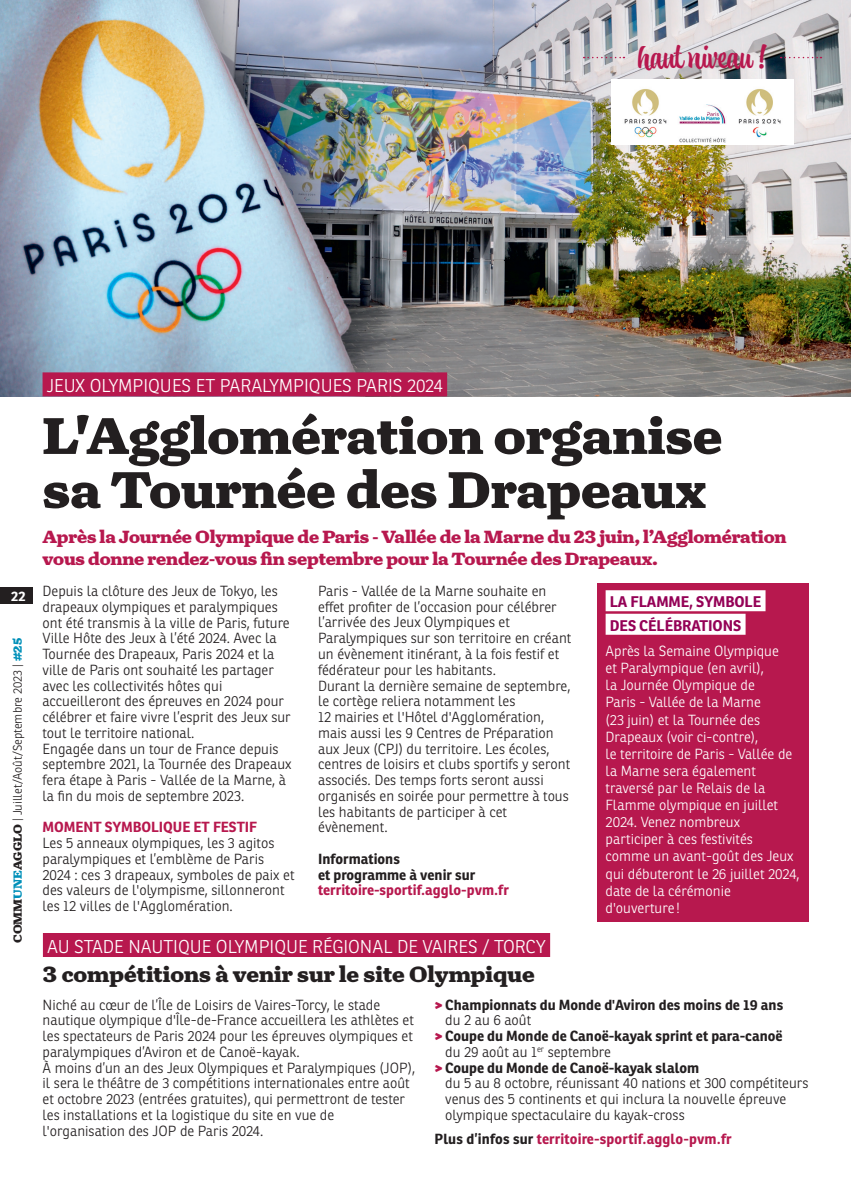
<style>
.page{position:relative;width:851px;height:1191px;background:#fff}
.page>*{position:absolute;margin:0;border:0;box-sizing:border-box;transform-origin:0 0}
.t1{font:900 52.5px/54px "Turnip";color:#231f20}
.t2{font:30.75px "Atocha";color:#b7184e}
.t3{font:900 22.5px "Turnip";color:#231f20}
.t4{font:900 18px/21.6px "Turnip";letter-spacing:-.01em;color:#b7184e}
.t5{font:300 18px "Ronnia";color:#fff}
.t6{font:700 15px/23.5px "Ronnia";letter-spacing:-.005em;color:#940156}
.t7{font:300 14.25px/15.8px "Ronnia";color:#231f20}
.t8{font:300 14.25px/17.1px "Ronnia";color:#fff}
.t9{font:700 14.25px/15.8px "Ronnia";color:#231f20}
.t10{font:700 14.25px "Ronnia";color:#b7184e}
.t11{font:700 13.5px "Ronnia";color:#fff}
.t12{font:300 12px "Ronnia";color:#231f20}
.s1{font-family:"Turnip";font-weight:900}
.s2{font-family:"Turnip";font-weight:900;color:#0090b9}
.s3{font-weight:800;color:#b7184e}
.s4{color:#231f20}
</style>
<div class="page">
<img style="left:0;top:0;width:850px;height:397px">
<div style="left:43px;top:372px;width:404px;height:24px;background:#b7184e"></div>
<svg style="left:583px;top:57px;width:41px;height:1px"></svg>
<svg style="left:780px;top:57px;width:41px;height:1px"></svg>
<div style="left:597px;top:583px;width:211px;height:338px;background:#b7184e"></div>
<div style="left:605px;top:590px;width:160px;height:21px;background:#fff"></div>
<div style="left:605px;top:614px;width:140px;height:21px;background:#fff"></div>
<img style="left:611px;top:80px;width:181px;height:64px">
<div style="left:43px;top:933px;width:507px;height:24px;background:#b7184e"></div>
<div style="left:0;top:587px;width:33px;height:17px;background:#231f20"></div>
<h2 class="t2" style="left:637px;top:36px;width:131px">haut niveau!</h2>
<p class="t11" style="left:11px;top:587px;width:16px">22</p>
<p class="t12" style="left:10px;top:943px;width:307px;rotate:-90deg"><span class="s1">COMM</span><span class="s2">UNE</span><span class="s1">AGGLO</span> | Juillet/Août/Septembre 2023 | <span class="s2">#25</span></p>
<p class="t5" style="left:47px;top:375px;width:397px">JEUX OLYMPIQUES ET PARALYMPIQUES PARIS 2024</p>
<h1 class="t1" style="left:43px;top:409px;width:681px">L'Agglomération organise sa Tournée des Drapeaux</h1>
<p class="t4" style="left:43px;top:526px;width:745px">Après la Journée Olympique de Paris - Vallée de la Marne du 23 juin, l’Agglomération vous donne rendez-vous fin septembre pour la Tournée des Drapeaux.</p>
<p class="t7" style="left:43px;top:583px;width:250px">Depuis la clôture des Jeux de Tokyo, les drapeaux olympiques et paralympiques ont été transmis à la ville de Paris, future Ville Hôte des Jeux à l’été 2024. Avec la Tournée des Drapeaux, Paris 2024 et la ville de Paris ont souhaité les partager avec les collectivités hôtes qui accueilleront des épreuves en 2024 pour célébrer et faire vivre l’esprit des Jeux sur tout le territoire national.<br>Engagée dans un tour de France depuis septembre 2021, la Tournée des Drapeaux fera étape à Paris - Vallée de la Marne, à la fin du mois de septembre 2023.</p>
<p class="t10" style="left:43px;top:818px;width:216px">MOMENT SYMBOLIQUE ET FESTIF</p>
<p class="t7" style="left:43px;top:835px;width:253px">Les 5 anneaux olympiques, les 3 agitos paralympiques et l’emblème de Paris 2024 : ces 3 drapeaux, symboles de paix et des valeurs de l'olympisme, sillonneront les 12 villes de l'Agglomération.</p>
<p class="t7" style="left:318px;top:583px;width:255px">Paris - Vallée de la Marne souhaite en effet profiter de l’occasion pour célébrer l’arrivée des Jeux Olympiques et Paralympiques sur son territoire en créant un évènement itinérant, à la fois festif et fédérateur pour les habitants.<br>Durant la dernière semaine de septembre, le cortège reliera notamment les<br>12 mairies et l'Hôtel d'Agglomération, mais aussi les 9 Centres de Préparation aux Jeux (CPJ) du territoire. Les écoles, centres de loisirs et clubs sportifs y seront associés. Des temps forts seront aussi organisés en soirée pour permettre à tous les habitants de participer à cet évènement.</p>
<p class="t9" style="left:318px;top:850px;width:159px">Informations<br>et programme à venir sur</p>
<p class="t10" style="left:318px;top:881px;width:192px">territoire-sportif.agglo-pvm.fr</p>
<p class="t6" style="left:609px;top:590px;width:153px">LA FLAMME, SYMBOLE<br>DES CÉLÉBRATIONS</p>
<p class="t8" style="left:605px;top:642px;width:195px">Après la Semaine Olympique<br>et Paralympique (en avril),<br>la Journée Olympique de<br>Paris - Vallée de la Marne<br>(23 juin) et la Tournée des<br>Drapeaux (voir ci-contre),<br>le territoire de Paris - Vallée de la Marne sera également traversé par le Relais de la<br>Flamme olympique en juillet<br>2024. Venez nombreux participer à ces festivités comme un avant-goût des Jeux qui débuteront le 26 juillet 2024, date de la cérémonie d'ouverture !</p>
<p class="t5" style="left:47px;top:935px;width:500px">AU STADE NAUTIQUE OLYMPIQUE RÉGIONAL DE VAIRES / TORCY</p>
<h3 class="t3" style="left:43px;top:959px;width:493px">3 compétitions à venir sur le site Olympique</h3>
<p class="t7" style="left:43px;top:996px;width:374px">Niché au cœur de l’Île de Loisirs de Vaires-Torcy, le stade nautique olympique d'Île-de-France accueillera les athlètes et les spectateurs de Paris 2024 pour les épreuves olympiques et paralympiques d’Aviron et de Canoë-kayak.<br>À moins d’un an des Jeux Olympiques et Paralympiques (JOP), il sera le théâtre de 3 compétitions internationales entre août et octobre 2023 (entrées gratuites), qui permettront de tester les installations et la logistique du site en vue de l'organisation des JOP de Paris 2024.</p>
<p class="t9" style="left:434px;top:996px;width:350px"><span class="s3">&gt;</span> Championnats du Monde d'Aviron des moins de 19 ans</p>
<p class="t7" style="left:445px;top:1012px;width:88px">du 2 au 6 août</p>
<p class="t9" style="left:434px;top:1028px;width:349px"><span class="s3">&gt;</span> Coupe du Monde de Canoë-kayak sprint et para-canoë</p>
<p class="t7" style="left:445px;top:1043px;width:167px">du 29 août au 1<sup>er</sup> septembre</p>
<p class="t9" style="left:434px;top:1059px;width:266px"><span class="s3">&gt;</span> Coupe du Monde de Canoë-kayak slalom</p>
<p class="t7" style="left:445px;top:1075px;width:364px">du 5 au 8 octobre, réunissant 40 nations et 300 compétiteurs</p>
<p class="t7" style="left:445px;top:1091px;width:342px">venus des 5 continents et qui inclura la nouvelle épreuve</p>
<p class="t7" style="left:445px;top:1107px;width:241px">olympique spectaculaire du kayak-cross</p>
<p class="t10" style="left:434px;top:1130px;width:299px"><span class="s4">Plus d’infos sur</span> territoire-sportif.agglo-pvm.fr</p>
</div>
